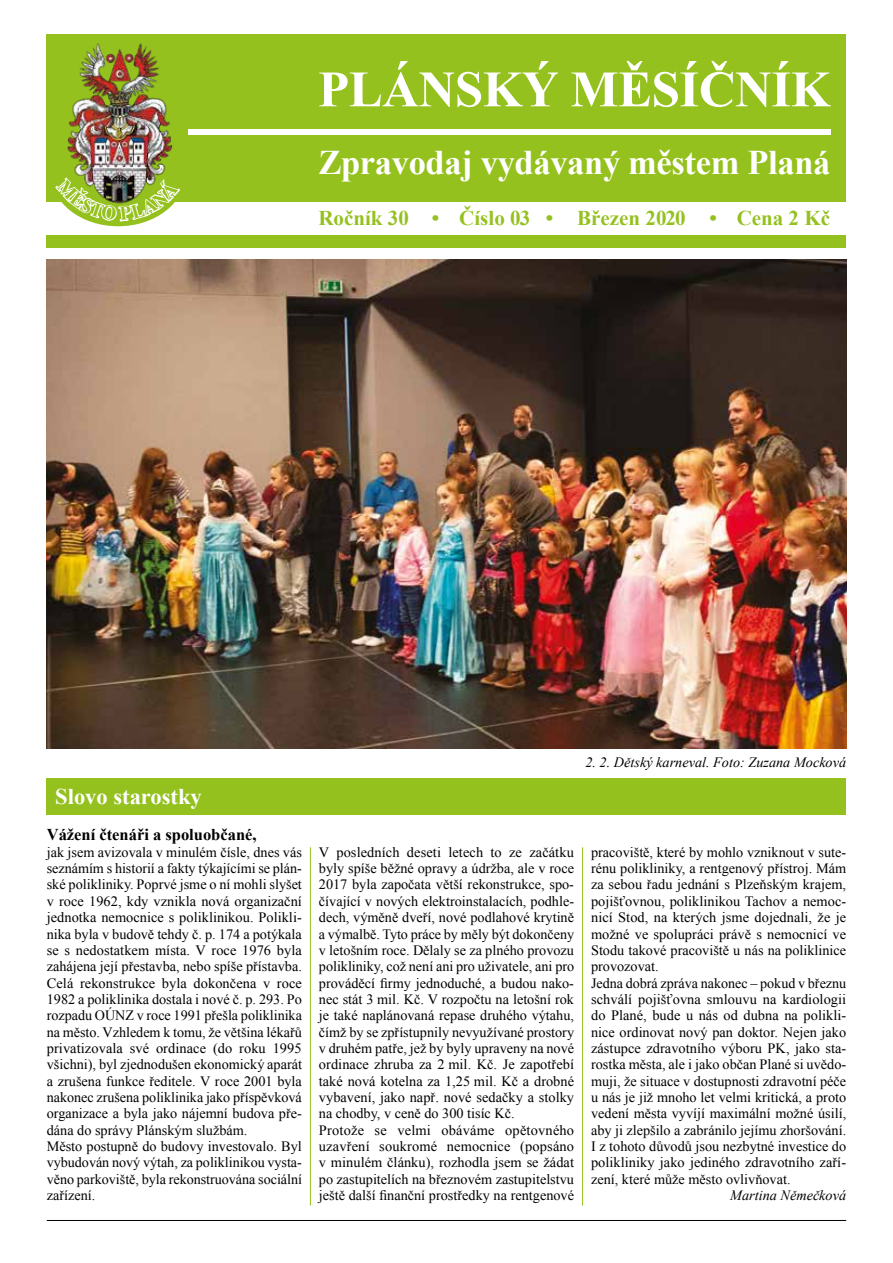
<style>
.page{position:relative;width:893px;height:1263px;background:#fff}
.page>*{position:absolute;margin:0;border:0;box-sizing:border-box;transform-origin:0 0}
.t1{font:700 51px "Times New Roman";letter-spacing:-.01em;color:#fff}
.t2{font:700 34.5px "Times New Roman";letter-spacing:-.01em;color:#fff}
.t3{font:700 22.5px "Times New Roman";color:#fff}
.t4{font:700 21px "Times New Roman";color:#95c11f}
.t5{font:700 16.5px "Times New Roman";color:#000}
.t6{font:14.25px/16.4px "Times New Roman";color:#000}
.t7{font:italic 14.25px "Times New Roman";color:#000}
</style>
<div class="page">
<hr style="left:47px;top:1220px;width:799px;height:1px;background:#000">
<div style="left:46px;top:34px;width:800px;height:168px;background:#95c11f"></div>
<div style="left:188px;top:129px;width:642px;height:6px;background:#fff"></div>
<div style="left:47px;top:235px;width:799px;height:13px;background:#95c11f"></div>
<img style="left:67px;top:43px;width:105px;height:133px">
<hr style="left:310px;top:847px;width:1px;height:358px;background:#95c11f">
<hr style="left:582px;top:847px;width:1px;height:358px;background:#95c11f">
<div style="left:47px;top:778px;width:799px;height:36px;background:#95c11f"></div>
<img style="left:47px;top:259px;width:799px;height:489px">
<img style="left:61px;top:176px;width:114px;height:45px">
<h1 class="t1" style="left:318px;top:54px;width:514px">PLÁNSKÝ MĚSÍČNÍK</h1>
<h2 class="t2" style="left:318px;top:139px;width:513px">Zpravodaj vydávaný městem Planá</h2>
<h3 class="t4" style="left:318px;top:203px;width:513px">Ročník 30 • Číslo 03 • Březen 2020 • Cena 2 Kč</h3>
<h3 class="t3" style="left:55px;top:781px;width:148px">Slovo starostky</h3>
<p class="t7" style="left:585px;top:753px;width:262px">2. 2. Dětský karneval. Foto: Zuzana Mocková</p>
<p class="t5" style="left:47px;top:823px;width:211px">Vážení čtenáři a spoluobčané,</p>
<p class="t6" style="left:47px;top:843px;width:257px">jak jsem avizovala v minulém čísle, dnes vás seznámím s historií a fakty týkajícími se plán&shy;ské polikliniky. Poprvé jsme o ní mohli slyšet v roce 1962, kdy vznikla nová organizační jednotka nemocnice s poliklinikou. Polikli&shy;nika byla v budově tehdy č. p. 174 a potýkala se s nedostatkem místa. V roce 1976 byla zahájena její přestavba, nebo spíše přístavba.<br>Celá rekonstrukce byla dokončena v roce 1982 a poliklinika dostala i nové č. p. 293. Po rozpadu OÚNZ v roce 1991 přešla poliklinika na město. Vzhledem k tomu, že většina lékařů privatizovala své ordinace (do roku 1995 všichni), byl zjednodušen ekonomický aparát a zrušena funkce ředitele. V roce 2001 byla nakonec zrušena poliklinika jako příspěvková organizace a byla jako nájemní budova pře&shy;dána do správy Plánským službám.<br>Město postupně do budovy investovalo. Byl vybudován nový výtah, za poliklinikou vysta&shy;věno parkoviště, byla rekonstruována sociální zařízení.</p>
<p class="t6" style="left:319px;top:843px;width:257px">V posledních deseti letech to ze začátku byly spíše běžné opravy a údržba, ale v roce 2017 byla započata větší rekonstrukce, spo&shy;čívající v nových elektroinstalacích, podhle&shy;dech, výměně dveří, nové podlahové krytině a výmalbě. Tyto práce by měly být dokončeny v letošním roce. Dělaly se za plného provozu polikliniky, což není ani pro uživatele, ani pro prováděcí firmy jednoduché, a budou nako&shy;nec stát 3 mil. Kč. V rozpočtu na letošní rok je také naplánovaná repase druhého výtahu, čímž by se zpřístupnily nevyužívané prostory v druhém patře, jež by byly upraveny na nové ordinace zhruba za 2 mil. Kč. Je zapotřebí také nová kotelna za 1,25 mil. Kč a drobné vybavení, jako např. nové sedačky a stolky na chodby, v ceně do 300 tisíc Kč.<br>Protože se velmi obáváme opětovného uzavření soukromé nemocnice (popsáno v minulém článku), rozhodla jsem se žádat po zastupitelích na březnovém zastupitelstvu ještě další finanční prostředky na rentgenové</p>
<p class="t6" style="left:591px;top:843px;width:257px">pracoviště, které by mohlo vzniknout v sute&shy;rénu polikliniky, a rentgenový přístroj. Mám za sebou řadu jednání s Plzeňským krajem, pojišťovnou, poliklinikou Tachov a nemoc&shy;nicí Stod, na kterých jsme dojednali, že je možné ve spolupráci právě s nemocnicí ve Stodu takové pracoviště u nás na poliklinice provozovat.<br>Jedna dobrá zpráva nakonec – pokud v březnu schválí pojišťovna smlouvu na kardiologii do Plané, bude u nás od dubna na polikli&shy;nice ordinovat nový pan doktor. Nejen jako zástupce zdravotního výboru PK, jako sta&shy;rostka města, ale i jako občan Plané si uvědo&shy;muji, že situace v dostupnosti zdravotní péče u nás je již mnoho let velmi kritická, a proto vedení města vyvíjí maximální možné úsilí, aby ji zlepšilo a zabránilo jejímu zhoršování.<br>I z tohoto důvodů jsou nezbytné investice do polikliniky jako jediného zdravotního zaří&shy;zení, které může město ovlivňovat.</p>
<p class="t7" style="left:730px;top:1185px;width:117px">Martina Němečková</p>
</div>
